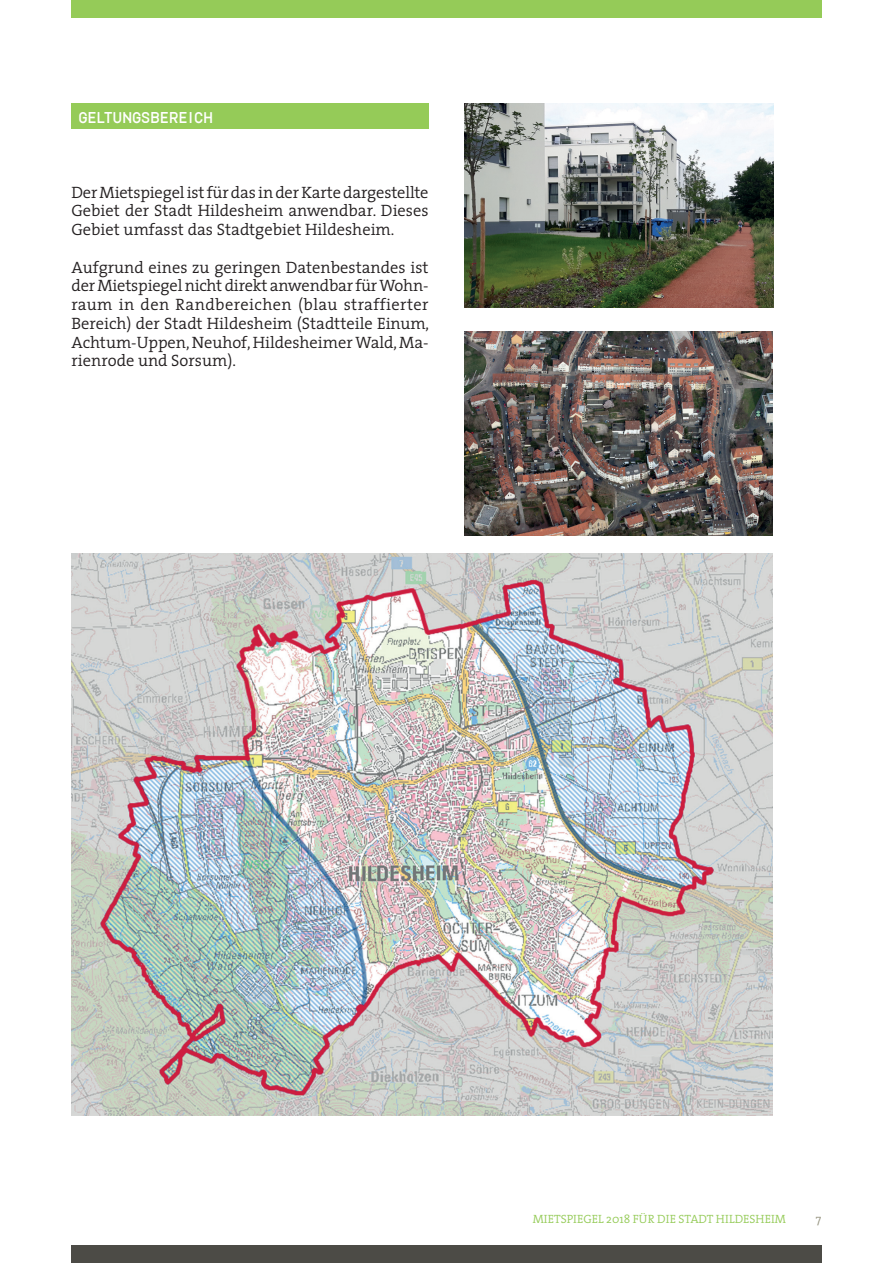
<style>
.page{position:relative;width:893px;height:1263px;background:#fff}
.page>*{position:absolute;margin:0;border:0;box-sizing:border-box;transform-origin:0 0}
.t1{font:300 16.5px/18.8px "The Serif";color:#231f20;text-align:justify}
.t2{font:500 15px "Uberform";color:#fff}
.t3{font:300 12px "The Serif";color:#95cb58}
.t4{font:300 12px "The Serif";color:#95937f}
</style>
<div class="page">
<img style="left:71px;top:554px;width:702px;height:561px">
<div style="left:71px;top:0;width:750px;height:18px;background:#95cb58"></div>
<div style="left:71px;top:103px;width:358px;height:26px;background:#95cb58"></div>
<div style="left:71px;top:1245px;width:750px;height:18px;background:#4c4b46"></div>
<img style="left:464px;top:332px;width:308px;height:204px">
<img style="left:464px;top:103px;width:310px;height:205px">
<p class="t2" style="left:79px;top:107px;width:136px">GELTUNGSBEREICH</p>
<p class="t1" style="left:71px;top:183px;width:359px">Der Mietspiegel ist für das in der Karte dargestellte Gebiet der Stadt Hildesheim anwendbar. Dieses Gebiet umfasst das Stadtgebiet Hildesheim.</p>
<p class="t1" style="left:71px;top:258px;width:359px">Aufgrund eines zu geringen Datenbestandes ist der Mietspiegel nicht direkt anwendbar für Wohn&shy;raum in den Randbereichen (blau straffierter Bereich) der Stadt Hildesheim (Stadtteile Einum, Achtum-Uppen, Neuhof, Hildesheimer Wald, Ma&shy;rienrode und Sorsum).</p>
<p class="t3" style="left:533px;top:1211px;width:255px">MIETSPIEGEL 2018 FÜR DIE STADT HILDESHEIM</p>
<p class="t4" style="left:816px;top:1211px;width:7px">7</p>
</div>
